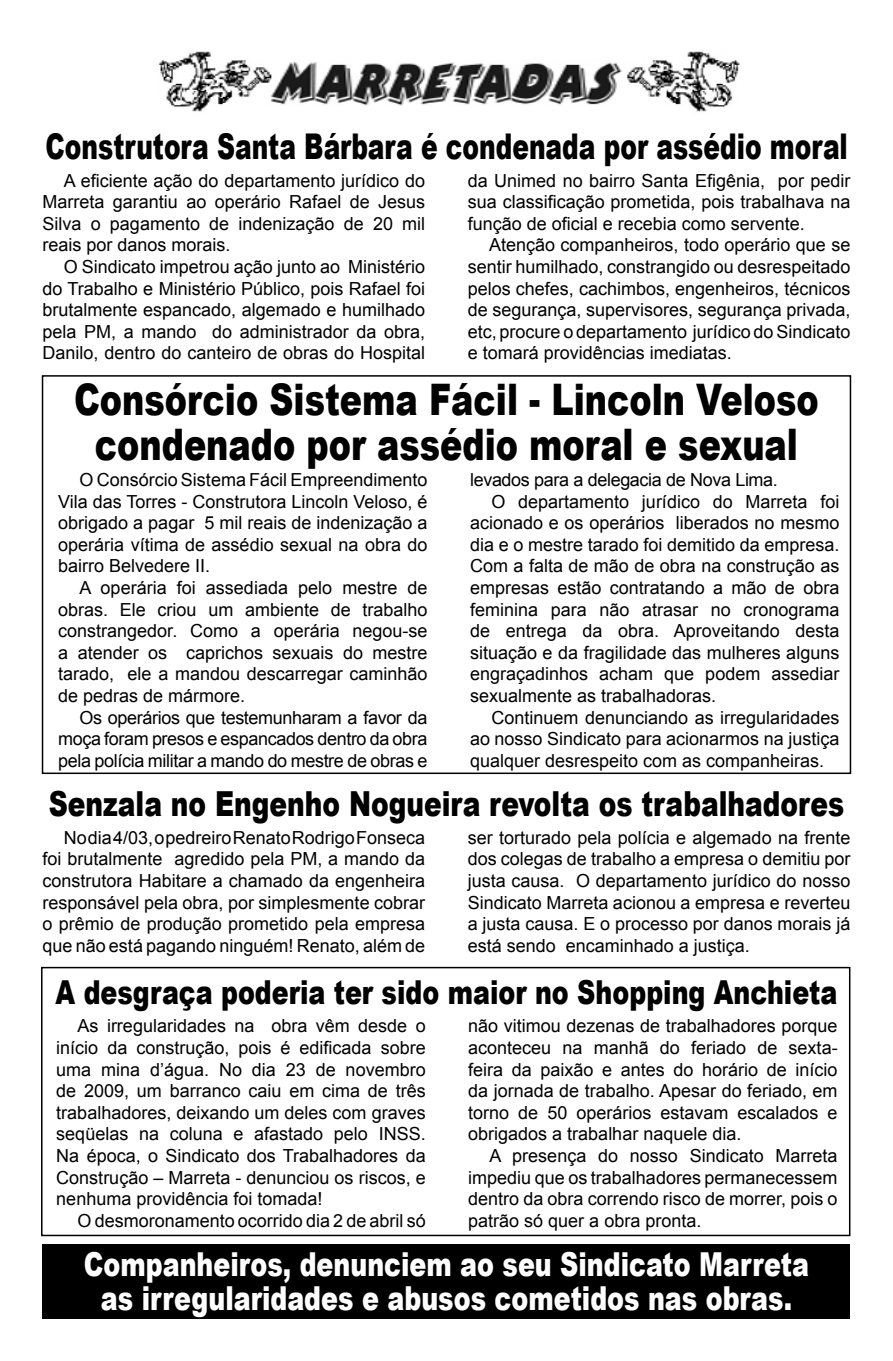
<style>
.page{position:relative;width:893px;height:1361px;background:#fff}
.page>*{position:absolute;margin:0;border:0;box-sizing:border-box;transform-origin:0 0}
.t1{font:900 43.5px/45px "Arial";color:#000;text-align:center;scale:.77 1}
.t2{font:900 35.4px "Arial";color:#000;scale:.7 1}
.t3{font:900 34.5px "Arial";color:#000;scale:.77 1}
.t4{font:900 33px/34.5px "Arial";color:#fff;text-align:center;scale:.77 1}
.t5{font:900 33px "Arial";color:#000;scale:.77 1}
.t6{font:18px/21.6px "Arial";color:#000;text-align:justify}
.t7{font:18px "Arial";letter-spacing:-.02em;color:#000}
</style>
<div class="page">
<div style="left:42px;top:375px;width:809px;height:399px;border:2px solid #000"></div>
<div style="left:43px;top:1243px;width:807px;height:75px;background:#000"></div>
<img style="left:158px;top:51px;width:582px;height:61px">
<div style="left:41px;top:967px;width:809px;height:269px;border:2px solid #000"></div>
<h2 class="t2" style="left:46px;top:121px;width:1148px">Construtora Santa Bárbara é condenada por assédio moral</h2>
<p class="t6" style="left:43px;top:170px;width:384px;text-indent:21px">A eficiente ação do departamento jurídico do Marreta garantiu ao operário Rafael de Jesus Silva o pagamento de indenização de 20 mil reais por danos morais.</p>
<p class="t6" style="left:43px;top:256px;width:384px;text-indent:21px">O Sindicato impetrou ação junto ao Ministério do Trabalho e Ministério Público, pois Rafael foi brutalmente espancado, algemado e humilhado pela PM, a mando do administrador da obra, Danilo, dentro do canteiro de obras do Hospital</p>
<p class="t6" style="left:468px;top:170px;width:384px">da Unimed no bairro Santa Efigênia, por pedir sua classificação prometida, pois trabalhava na função de oficial e recebia como servente.</p>
<p class="t6" style="left:468px;top:234px;width:384px;text-indent:21px">Atenção companheiros, todo operário que se sentir humilhado, constrangido ou desrespeitado pelos chefes, cachimbos, engenheiros, técnicos de segurança, supervisores, segurança privada, etc, procure o departamento jurídico do Sindicato e tomará providências imediatas.</p>
<h1 class="t1" style="left:74px;top:376px;width:969px">Consórcio Sistema Fácil - Lincoln Veloso condenado por assédio moral e sexual</h1>
<p class="t6" style="left:58px;top:469px;width:371px;text-indent:21px">O Consórcio Sistema Fácil Empreendimento Vila das Torres - Construtora Lincoln Veloso, é obrigado a pagar 5 mil reais de indenização a operária vítima de assédio sexual na obra do bairro Belvedere II.</p>
<p class="t6" style="left:58px;top:577px;width:371px;text-indent:21px">A operária foi assediada pelo mestre de obras. Ele criou um ambiente de trabalho constrangedor. Como a operária negou-se a atender os caprichos sexuais do mestre tarado, ele a mandou descarregar caminhão de pedras de mármore.</p>
<p class="t6" style="left:58px;top:707px;width:371px;text-indent:21px">Os operários que testemunharam a favor da moça foram presos e espancados dentro da obra pela polícia militar a mando do mestre de obras e</p>
<p class="t7" style="left:470px;top:468px;width:309px">levados para a delegacia de Nova Lima.</p>
<p class="t6" style="left:491px;top:491px;width:350px">O departamento jurídico do Marreta foi</p>
<p class="t6" style="left:470px;top:512px;width:371px">acionado e os operários liberados no mesmo</p>
<p class="t6" style="left:470px;top:534px;width:371px">dia e o mestre tarado foi demitido da empresa.</p>
<p class="t6" style="left:470px;top:555px;width:371px">Com a falta de mão de obra na construção as</p>
<p class="t6" style="left:470px;top:577px;width:371px">empresas estão contratando a mão de obra</p>
<p class="t6" style="left:470px;top:599px;width:371px">feminina para não atrasar no cronograma</p>
<p class="t6" style="left:470px;top:620px;width:371px">de entrega da obra. Aproveitando desta</p>
<p class="t6" style="left:470px;top:642px;width:371px">situação e da fragilidade das mulheres alguns</p>
<p class="t6" style="left:470px;top:663px;width:371px">engraçadinhos acham que podem assediar</p>
<p class="t6" style="left:470px;top:685px;width:248px">sexualmente as trabalhadoras.</p>
<p class="t6" style="left:491px;top:707px;width:349px">Continuem denunciando as irregularidades</p>
<p class="t6" style="left:470px;top:728px;width:371px">ao nosso Sindicato para acionarmos na justiça</p>
<p class="t6" style="left:470px;top:750px;width:356px">qualquer desrespeito com as companheiras.</p>
<h3 class="t3" style="left:49px;top:778px;width:1035px">Senzala no Engenho Nogueira revolta os trabalhadores</h3>
<p class="t6" style="left:43px;top:827px;width:384px;text-indent:21px">No dia 4/03, o pedreiro Renato Rodrigo Fonseca foi brutalmente agredido pela PM, a mando da construtora Habitare a chamado da engenheira responsável pela obra, por simplesmente cobrar o prêmio de produção prometido pela empresa que não está pagando ninguém! Renato, além de</p>
<p class="t6" style="left:468px;top:827px;width:384px">ser torturado pela polícia e algemado na frente dos colegas de trabalho a empresa o demitiu por justa causa. O departamento jurídico do nosso Sindicato Marreta acionou a empresa e reverteu a justa causa. E o processo por danos morais já está sendo encaminhado a justiça.</p>
<h3 class="t5" style="left:56px;top:968px;width:1017px">A desgraça poderia ter sido maior no Shopping Anchieta</h3>
<p class="t6" style="left:56px;top:1015px;width:371px;text-indent:21px">As irregularidades na obra vêm desde o início da construção, pois é edificada sobre uma mina d’água. No dia 23 de novembro de 2009, um barranco caiu em cima de três trabalhadores, deixando um deles com graves seqüelas na coluna e afastado pelo INSS.<br>Na época, o Sindicato dos Trabalhadores da Construção – Marreta - denunciou os riscos, e nenhuma providência foi tomada!</p>
<p class="t6" style="left:78px;top:1210px;width:350px">O desmoronamento ocorrido dia 2 de abril só</p>
<p class="t6" style="left:468px;top:1015px;width:371px">não vitimou dezenas de trabalhadores porque aconteceu na manhã do feriado de sexta&shy;feira da paixão e antes do horário de início da jornada de trabalho. Apesar do feriado, em torno de 50 operários estavam escalados e obrigados a trabalhar naquele dia.</p>
<p class="t6" style="left:468px;top:1145px;width:371px;text-indent:21px">A presença do nosso Sindicato Marreta impediu que os trabalhadores permanecessem dentro da obra correndo risco de morrer, pois o patrão só quer a obra pronta.</p>
<h3 class="t4" style="left:84px;top:1245px;width:943px">Companheiros, denunciem ao seu Sindicato Marreta as irregularidades e abusos cometidos nas obras.</h3>
</div>
